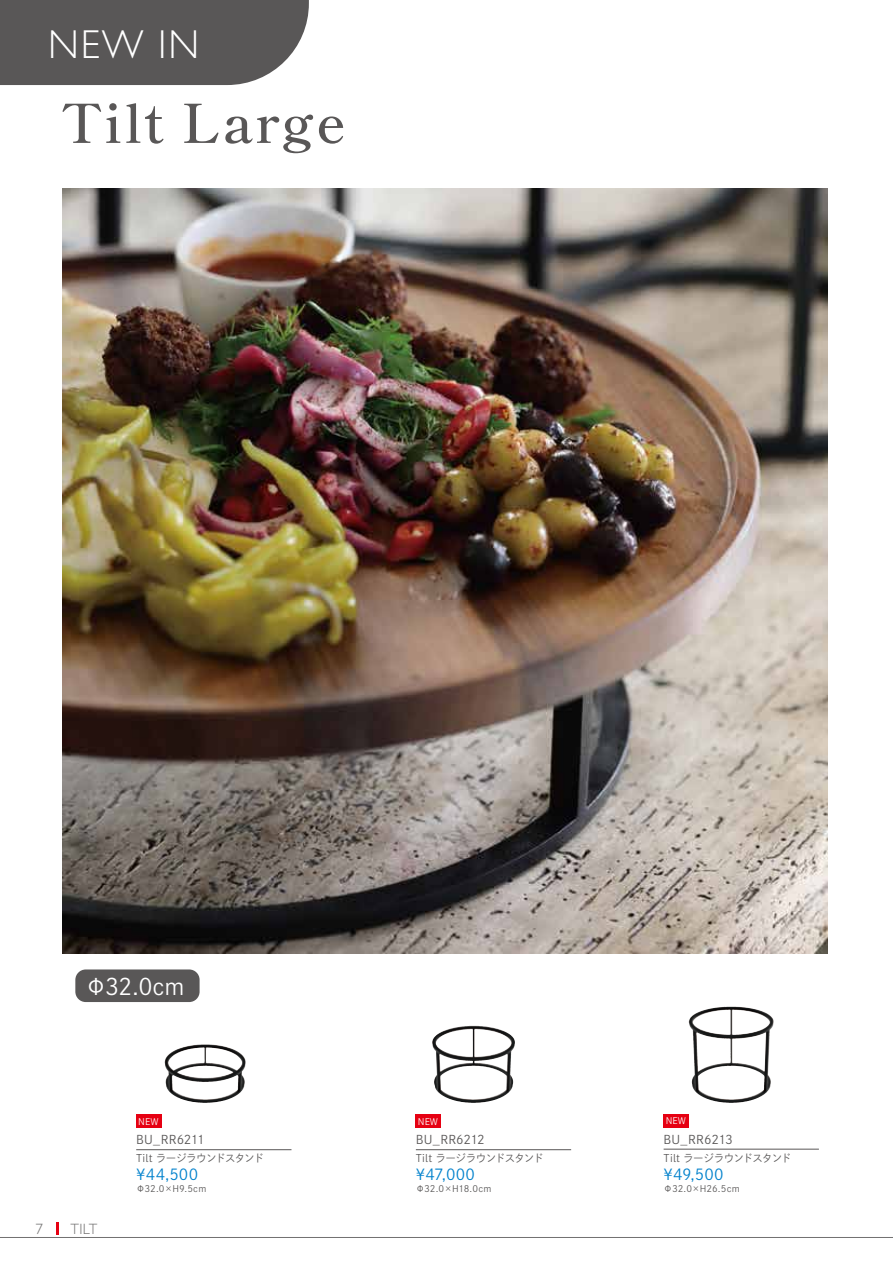
<style>
.page{position:relative;width:893px;height:1263px;background:#fff}
.page>*{position:absolute;margin:0;border:0;box-sizing:border-box;transform-origin:0 0}
.t1{font:600 53.55px "Shippori Mincho";letter-spacing:.04em;color:#595757}
.t2{font:300 40.5px "Gill Sans Nova";color:#fff}
.t3{font:22.5px "DNP Shuei Go Kin Std L";letter-spacing:-.02em;color:#fff}
.t4{font:15px "DNP Shuei Go Kin Std L";letter-spacing:.02em;color:#0081cc}
.t5{font:300 15px "Gill Sans Nova";color:#727171}
.t6{font:12px "DNP Shuei Go Kin Std L";letter-spacing:-.015em;color:#595757}
.t7{font:10.5px "DNP Shuei Go Kin Std L";letter-spacing:-.045em;color:#595757}
.t8{font:9px "DNP Shuei Go Kin Std L";letter-spacing:.005em;color:#595757}
.t9{font:9px "DNP Shuei Go Kin Std L";letter-spacing:-.015em;color:#595757}
.t10{font:9px "DNP Shuei Go Kin Std L";color:#fff}
</style>
<div class="page">
<img style="left:165px;top:1044px;width:42px;height:55px">
<img style="left:432px;top:1026px;width:44px;height:71px">
<img style="left:689px;top:1007px;width:44px;height:89px">
<img style="left:62px;top:188px;width:765px;height:765px">
<hr style="left:136px;top:1149px;width:155px;height:1px;background:#595757">
<div style="left:136px;top:1115px;width:25px;height:13px;background:#e60012"></div>
<hr style="left:416px;top:1149px;width:155px;height:1px;background:#595757">
<div style="left:416px;top:1115px;width:25px;height:13px;background:#e60012"></div>
<hr style="left:664px;top:1149px;width:155px;height:1px;background:#595757">
<div style="left:664px;top:1114px;width:25px;height:13px;background:#e60012"></div>
<div style="left:0;top:0;width:309px;height:85px;background:#595757"></div>
<hr style="left:0;top:1237px;width:893px;height:1px;background:#727171">
<svg style="left:56px;top:1222px;width:2px;height:13px"></svg>
<div style="left:75px;top:969px;width:125px;height:33px;background:#595757;border-radius:10px"></div>
<h2 class="t2" style="left:48px;top:20px;width:152px">NEW IN</h2>
<h1 class="t1" style="left:61px;top:90px;width:286px">Tilt Large</h1>
<h3 class="t3" style="left:85px;top:971px;width:101px">Φ32.0cm</h3>
<p class="t10" style="left:138px;top:1115px;width:22px">NEW</p>
<h3 class="t5" style="left:35px;top:1219px;width:9px">7</h3>
<h3 class="t5" style="left:71px;top:1219px;width:28px">TILT</h3>
<p class="t6" style="left:136px;top:1131px;width:70px">BU_RR6211</p>
<p class="t7" style="left:136px;top:1151px;width:129px">Tilt ラージラウンドスタンド</p>
<h3 class="t4" style="left:136px;top:1164px;width:63px">¥44,500</h3>
<p class="t8" style="left:136px;top:1183px;width:72px">Φ32.0×H9.5cm</p>
<p class="t10" style="left:418px;top:1115px;width:22px">NEW</p>
<p class="t6" style="left:416px;top:1131px;width:71px">BU_RR6212</p>
<p class="t7" style="left:416px;top:1151px;width:129px">Tilt ラージラウンドスタンド</p>
<h3 class="t4" style="left:416px;top:1164px;width:61px">¥47,000</h3>
<p class="t9" style="left:416px;top:1183px;width:77px">Φ32.0×H18.0cm</p>
<p class="t10" style="left:666px;top:1115px;width:22px">NEW</p>
<p class="t6" style="left:664px;top:1131px;width:71px">BU_RR6213</p>
<p class="t7" style="left:664px;top:1151px;width:129px">Tilt ラージラウンドスタンド</p>
<h3 class="t4" style="left:664px;top:1164px;width:61px">¥49,500</h3>
<p class="t8" style="left:664px;top:1182px;width:78px">Φ32.0×H26.5cm</p>
</div>
